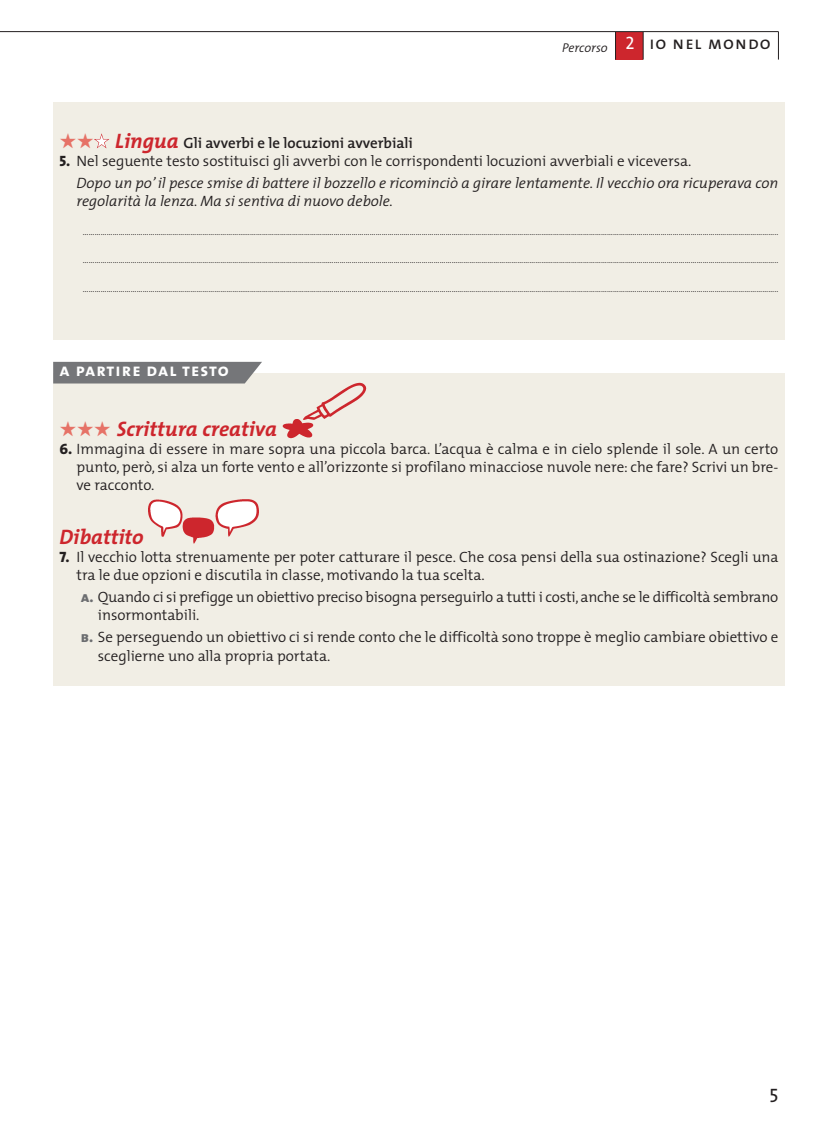
<style>
.page{position:relative;width:838px;height:1132px;background:#fff}
.page>*{position:absolute;margin:0;border:0;box-sizing:border-box;transform-origin:0 0}
.t1{font:italic 700 21px "The Mix";color:#cd262d}
.t2{font:19.5px "The Mix Caps";color:#231f20}
.t3{font:18px "The Mix Caps";letter-spacing:.06em;color:#231f20}
.t4{font:18px "The Mix Bold Caps";letter-spacing:.06em;color:#fff}
.t5{font:300 15px/18px "The Mix";color:#231f20}
.t6{font:italic 300 15px/22.2px "The Mix";color:#231f20}
.t7{font:600 15px "The Mix";color:#231f20}
.t8{font:300 9px "The Mix";color:#231f20}
.s1{color:#fff}
.s2{color:#e67267}
.s3{font-weight:700;font-style:italic;font-size:21px;color:#cd262d}
.s4{font-family:"The Mix Extra Bold Caps";font-weight:400;font-style:normal}
.s5{font-style:normal}
.s6{font-family:"The Mix Extra Bold Caps";font-weight:400}
.s7{font-family:"The Mix Extra Bold Caps";font-weight:400;color:#6c6d70}
</style>
<div class="page">
<div style="left:615px;top:32px;width:28px;height:27px;background:#cd262d"></div>
<svg style="left:778px;top:32px;width:1px;height:28px"></svg>
<svg style="left:615px;top:32px;width:1px;height:28px"></svg>
<svg style="left:643px;top:32px;width:1px;height:28px"></svg>
<hr style="left:0;top:31px;width:778px;height:1px;background:#231f20">
<div style="left:53px;top:373px;width:731px;height:313px;background:#f1eee5"></div>
<div style="left:53px;top:362px;width:209px;height:21px;background:#757679"></div>
<img style="left:148px;top:500px;width:110px;height:43px">
<img style="left:282px;top:382px;width:84px;height:56px">
<div style="left:53px;top:102px;width:731px;height:237px;background:#f1eee5"></div>
<svg style="left:94px;top:133px;width:15px;height:15px"></svg>
<p class="t3" style="left:562px;top:33px;width:210px"><sub>Percorso</sub> <span class="s1">2</span> io nel mondo</p>
<p class="t7" style="left:60px;top:137px;width:355px"><span class="s2">★★</span> <span class="s3">Lingua</span> Gli avverbi e le locuzioni avverbiali</p>
<p class="t6" style="left:77px;top:151px;width:703px;text-indent:-17px"><span class="s4">5.</span> <span class="s5">Nel seguente testo sostituisci gli avverbi con le corrispondenti locuzioni avverbiali e viceversa.<br></span>Dopo un po’ il pesce smise di battere il bozzello e ricominciò a girare lentamente. Il vecchio ora ricuperava con</p>
<p class="t6" style="left:77px;top:191px;width:318px">regolarità la lenza. Ma si sentiva di nuovo debole.</p>
<p class="t8" style="left:83px;top:228px;width:697px">……………………………………………………………………………………………………………………………………………..……………………………………………………………………………………………………………………………………………………………………..</p>
<p class="t8" style="left:83px;top:257px;width:697px">……………………………………………………………………………………………………………………………………………..……………………………………………………………………………………………………………………………………………………………………..</p>
<p class="t8" style="left:83px;top:285px;width:697px">……………………………………………………………………………………………………………………………………………..……………………………………………………………………………………………………………………………………………………………………..</p>
<p class="t4" style="left:60px;top:359px;width:171px">a partire dal testo</p>
<h1 class="t1" style="left:60px;top:420px;width:219px"><span class="s2">★★★</span> Scrittura creativa</h1>
<p class="t5" style="left:77px;top:441px;width:703px;text-align:justify;text-indent:-17px"><span class="s6">6.</span> Immagina di essere in mare sopra una piccola barca. L’acqua è calma e in cielo splende il sole. A un certo punto, però, si alza un forte vento e all’orizzonte si profilano minacciose nuvole nere: che fare? Scrivi un bre&shy;ve racconto.</p>
<h1 class="t1" style="left:60px;top:528px;width:86px">Dibattito</h1>
<p class="t5" style="left:77px;top:549px;width:703px;text-indent:-17px"><span class="s6">7.</span> Il vecchio lotta strenuamente per poter catturare il pesce. Che cosa pensi della sua ostinazione? Scegli una tra le due opzioni e discutila in classe, motivando la tua scelta.</p>
<p class="t5" style="left:98px;top:589px;width:682px;text-indent:-17px"><span class="s7">a.</span> Quando ci si prefigge un obiettivo preciso bisogna perseguirlo a tutti i costi, anche se le difficoltà sembrano insormontabili.</p>
<p class="t5" style="left:98px;top:629px;width:682px;text-indent:-17px"><span class="s7">b.</span> Se perseguendo un obiettivo ci si rende conto che le difficoltà sono troppe è meglio cambiare obiettivo e sceglierne uno alla propria portata.</p>
<h2 class="t2" style="left:769px;top:1082px;width:11px">5</h2>
</div>
